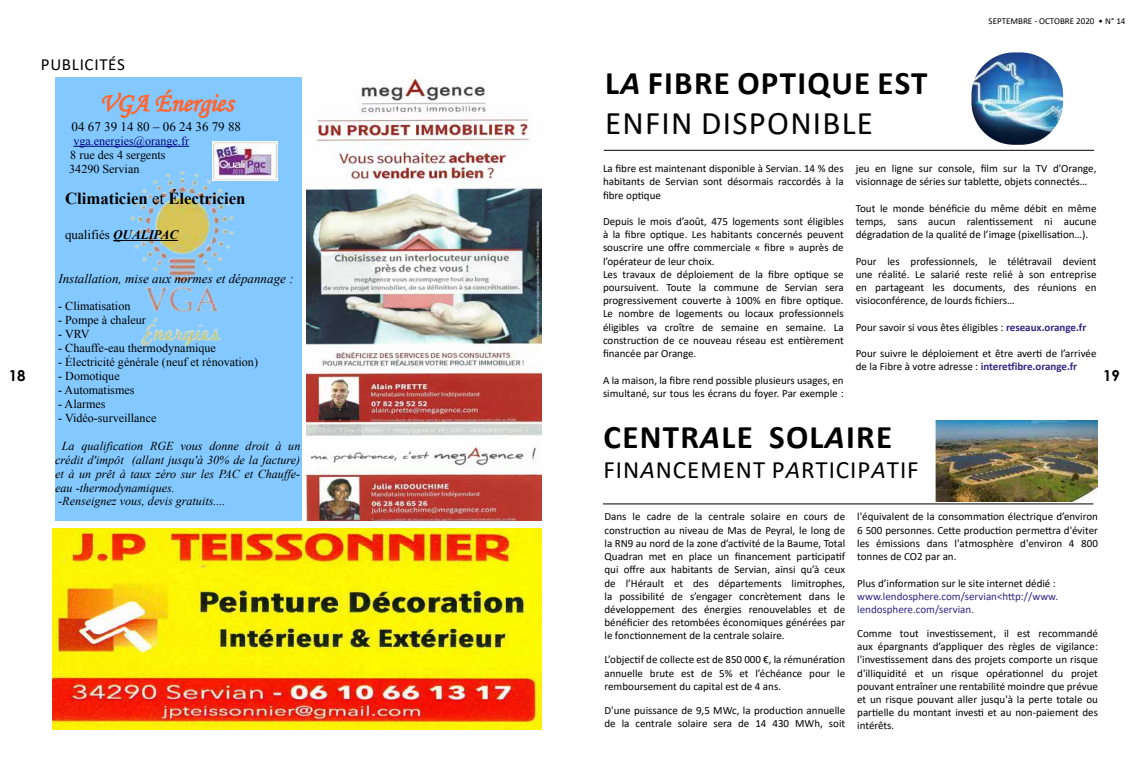
<style>
.page{position:relative;width:1134px;height:766px;background:#fff}
.page>*{position:absolute;margin:0;border:0;box-sizing:border-box;transform-origin:0 0}
.t1{font:700 33px/39.6px "Calibri";letter-spacing:.04em;color:#000}
.t2{font:26.1px "Monotype Corsiva";color:#f63}
.t3{font:25px "Calibri";letter-spacing:.04em;color:#000}
.t4{font:17px "Calibri";letter-spacing:.04em;color:#000}
.t5{font:700 16.8px "Times New Roman";color:#000}
.t6{font:700 15px "Century Gothic";color:#000}
.t7{font:13px "Times New Roman";color:#000}
.t8{font:italic 13px "Times New Roman";color:#000}
.t9{font:12.1px/14px "Times New Roman";color:#000}
.t10{font:italic 12.1px/13.9px "Times New Roman";color:#000}
.t11{font:12.1px "Times New Roman";color:#000080}
.t12{font:11px/13.2px "Calibri";color:#000;text-align:justify}
.t13{font:11px/13.2px "Calibri";color:#302783}
.t14{font:9px "Calibri";color:#000}
.s1{font-style:italic}
.s2{font-weight:400}
.s3{font-weight:700;font-style:italic}
.s4{font-weight:700;color:#302783}
</style>
<div class="page">
<hr style="left:604px;top:150px;width:490px;height:1px;background:#000">
<img style="left:971px;top:52px;width:92px;height:93px">
<hr style="left:603px;top:503px;width:490px;height:1px;background:#000">
<img style="left:935px;top:420px;width:163px;height:81px">
<img style="left:53px;top:528px;width:488px;height:201px">
<div style="left:56px;top:77px;width:246px;height:12px;background:#83c9ff"></div>
<div style="left:56px;top:89px;width:246px;height:30px;background:#83c9ff"></div>
<div style="left:56px;top:119px;width:246px;height:15px;background:#83c9ff"></div>
<div style="left:56px;top:134px;width:246px;height:14px;background:#83c9ff"></div>
<div style="left:56px;top:148px;width:246px;height:14px;background:#83c9ff"></div>
<div style="left:56px;top:162px;width:246px;height:13px;background:#83c9ff"></div>
<div style="left:56px;top:175px;width:246px;height:13px;background:#83c9ff"></div>
<div style="left:56px;top:188px;width:246px;height:20px;background:#83c9ff"></div>
<div style="left:56px;top:208px;width:246px;height:19px;background:#83c9ff"></div>
<div style="left:56px;top:227px;width:246px;height:15px;background:#83c9ff"></div>
<div style="left:56px;top:242px;width:246px;height:15px;background:#83c9ff"></div>
<div style="left:56px;top:257px;width:245px;height:14px;background:#83c9ff"></div>
<div style="left:56px;top:271px;width:246px;height:15px;background:#83c9ff"></div>
<div style="left:56px;top:286px;width:246px;height:13px;background:#83c9ff"></div>
<div style="left:56px;top:299px;width:246px;height:14px;background:#83c9ff"></div>
<div style="left:56px;top:313px;width:246px;height:14px;background:#83c9ff"></div>
<div style="left:56px;top:327px;width:246px;height:14px;background:#83c9ff"></div>
<div style="left:56px;top:341px;width:246px;height:13px;background:#83c9ff"></div>
<div style="left:56px;top:354px;width:246px;height:14px;background:#83c9ff"></div>
<div style="left:56px;top:368px;width:246px;height:14px;background:#83c9ff"></div>
<div style="left:56px;top:382px;width:246px;height:14px;background:#83c9ff"></div>
<div style="left:56px;top:396px;width:246px;height:14px;background:#83c9ff"></div>
<div style="left:56px;top:410px;width:246px;height:14px;background:#83c9ff"></div>
<div style="left:56px;top:424px;width:246px;height:14px;background:#83c9ff"></div>
<div style="left:56px;top:438px;width:246px;height:56px;background:#83c9ff"></div>
<div style="left:56px;top:494px;width:246px;height:14px;background:#83c9ff"></div>
<div style="left:56px;top:508px;width:246px;height:13px;background:#83c9ff"></div>
<img style="left:114px;top:163px;width:164px;height:185px">
<img style="left:212px;top:141px;width:65px;height:39px">
<hr style="left:73px;top:146px;width:116px;height:1px;background:#000080">
<hr style="left:113px;top:240px;width:65px;height:1px;background:#000">
<img style="left:307px;top:77px;width:234px;height:444px">
<h3 class="t4" style="left:41px;top:52px;width:85px">PUBLICITÉS</h3>
<p class="t14" style="left:988px;top:14px;width:138px">SEPTEMBRE - OCTOBRE 2020 • N° 14</p>
<h1 class="t1" style="left:605px;top:63px;width:324px">L<span class="s1">A</span> FIBRE OPTIQUE EST<br><span class="s2">ENFIN DISPONIBLE</span></h1>
<p class="t12" style="left:603px;top:161px;width:242px">La fibre est maintenant disponible à Servian. 14 % des habitants de Servian sont désormais raccordés à la fibre optique</p>
<p class="t12" style="left:603px;top:214px;width:242px;text-align:left">Depuis le mois d’août, 475 logements sont éligibles à la fibre optique. Les habitants concernés peuvent souscrire une offre commerciale « fibre » auprès de l’opérateur de leur choix.<br>Les travaux de déploiement de la fibre optique se poursuivent. Toute la commune de Servian sera progressivement couverte à 100% en fibre optique.<br>Le nombre de logements ou locaux professionnels éligibles va croître de semaine en semaine. La construction de ce nouveau réseau est entièrement financée par Orange.</p>
<p class="t12" style="left:603px;top:373px;width:242px">A la maison, la fibre rend possible plusieurs usages, en simultané, sur tous les écrans du foyer. Par exemple :</p>
<h2 class="t2" style="left:100px;top:90px;width:135px">VGA Énergies</h2>
<p class="t7" style="left:72px;top:119px;width:171px">04 67 39 14 80 – 06 24 36 79 88</p>
<p class="t11" style="left:73px;top:134px;width:117px">vga.energies@orange.fr</p>
<p class="t9" style="left:69px;top:148px;width:98px">8 rue des 4 sergents<br>34290 Servian</p>
<h3 class="t5" style="left:65px;top:188px;width:182px">Climaticien <span class="s2">et</span> Électricien</h3>
<p class="t7" style="left:65px;top:228px;width:115px">qualifiés <span class="s3">QUALIPAC</span></p>
<p class="t8" style="left:58px;top:274px;width:237px">Installation, mise aux normes et dépannage :</p>
<p class="t9" style="left:58px;top:299px;width:74px">- Climatisation</p>
<p class="t9" style="left:58px;top:313px;width:89px">- Pompe à chaleur</p>
<p class="t9" style="left:58px;top:327px;width:33px">- VRV</p>
<p class="t9" style="left:58px;top:341px;width:159px">- Chauffe-eau thermodynamique</p>
<p class="t9" style="left:58px;top:355px;width:201px">- Électricité générale (neuf et rénovation)</p>
<p class="t9" style="left:58px;top:369px;width:63px">- Domotique</p>
<p class="t9" style="left:58px;top:383px;width:78px">- Automatismes</p>
<p class="t9" style="left:58px;top:397px;width:49px">- Alarmes</p>
<p class="t9" style="left:58px;top:410px;width:100px">- Vidéo-surveillance</p>
<p class="t10" style="left:55px;top:440px;width:247px;text-indent:7px">La qualification RGE vous donne droit à un crédit d'impôt (allant jusqu'à 30% de la facture) et à un prêt à taux zéro sur les PAC et Chauffe&shy;eau -thermodynamiques.<br>-Renseignez vous, devis gratuits....</p>
<p class="t12" style="left:856px;top:161px;width:242px">jeu en ligne sur console, film sur la TV d'Orange, visionnage de séries sur tablette, objets connectés…</p>
<p class="t12" style="left:856px;top:201px;width:242px">Tout le monde bénéficie du même débit en même temps, sans aucun ralentissement ni aucune dégradation de la qualité de l’image (pixellisation…).</p>
<p class="t12" style="left:856px;top:254px;width:242px">Pour les professionnels, le télétravail devient une réalité. Le salarié reste relié à son entreprise en partageant les documents, des réunions en visioconférence, de lourds fichiers…</p>
<p class="t12" style="left:856px;top:320px;width:232px">Pour savoir si vous êtes éligibles : <span class="s4">reseaux.orange.fr</span></p>
<p class="t12" style="left:856px;top:346px;width:242px">Pour suivre le déploiement et être averti de l’arrivée de la Fibre à votre adresse : <span class="s4">interetfibre.orange.fr</span></p>
<h3 class="t6" style="left:9px;top:364px;width:18px">18</h3>
<h3 class="t6" style="left:1103px;top:364px;width:18px">19</h3>
<h1 class="t1" style="left:604px;top:416px;width:290px">CENTR<span class="s1">A</span>LE SOL<span class="s1">A</span>IRE</h1>
<h3 class="t3" style="left:603px;top:452px;width:317px">FIN<span class="s1">A</span>NCEMENT P<span class="s1">A</span>RTICIP<span class="s1">A</span>TIF</h3>
<p class="t12" style="left:604px;top:510px;width:242px">Dans le cadre de la centrale solaire en cours de construction au niveau de Mas de Peyral, le long de la RN9 au nord de la zone d’activité de la Baume, Total Quadran met en place un financement participatif qui offre aux habitants de Servian, ainsi qu’à ceux de l’Hérault et des départements limitrophes, la possibilité de s’engager concrètement dans le développement des énergies renouvelables et de bénéficier des retombées économiques générées par le fonctionnement de la centrale solaire.</p>
<p class="t12" style="left:604px;top:652px;width:242px">L’objectif de collecte est de 850 000 €, la rémunération annuelle brute est de 5% et l’échéance pour le remboursement du capital est de 4 ans.</p>
<p class="t12" style="left:604px;top:703px;width:242px">D'une puissance de 9,5 MWc, la production annuelle de la centrale solaire sera de 14 430 MWh, soit</p>
<p class="t12" style="left:857px;top:510px;width:242px">l'équivalent de la consommation électrique d’environ 6 500 personnes. Cette production permettra d'éviter les émissions dans l'atmosphère d'environ 4 800 tonnes de CO2 par an.</p>
<p class="t12" style="left:857px;top:576px;width:200px">Plus d’information sur le site internet dédié :</p>
<p class="t13" style="left:857px;top:589px;width:202px">www.lendosphere.com/servian&lt;http://www. lendosphere.com/servian.</p>
<p class="t12" style="left:857px;top:626px;width:242px">Comme tout investissement, il est recommandé aux épargnants d’appliquer des règles de vigilance: l'investissement dans des projets comporte un risque d'illiquidité et un risque opérationnel du projet pouvant entraîner une rentabilité moindre que prévue et un risque pouvant aller jusqu'à la perte totale ou partielle du montant investi et au non-paiement des intérêts.</p>
</div>
